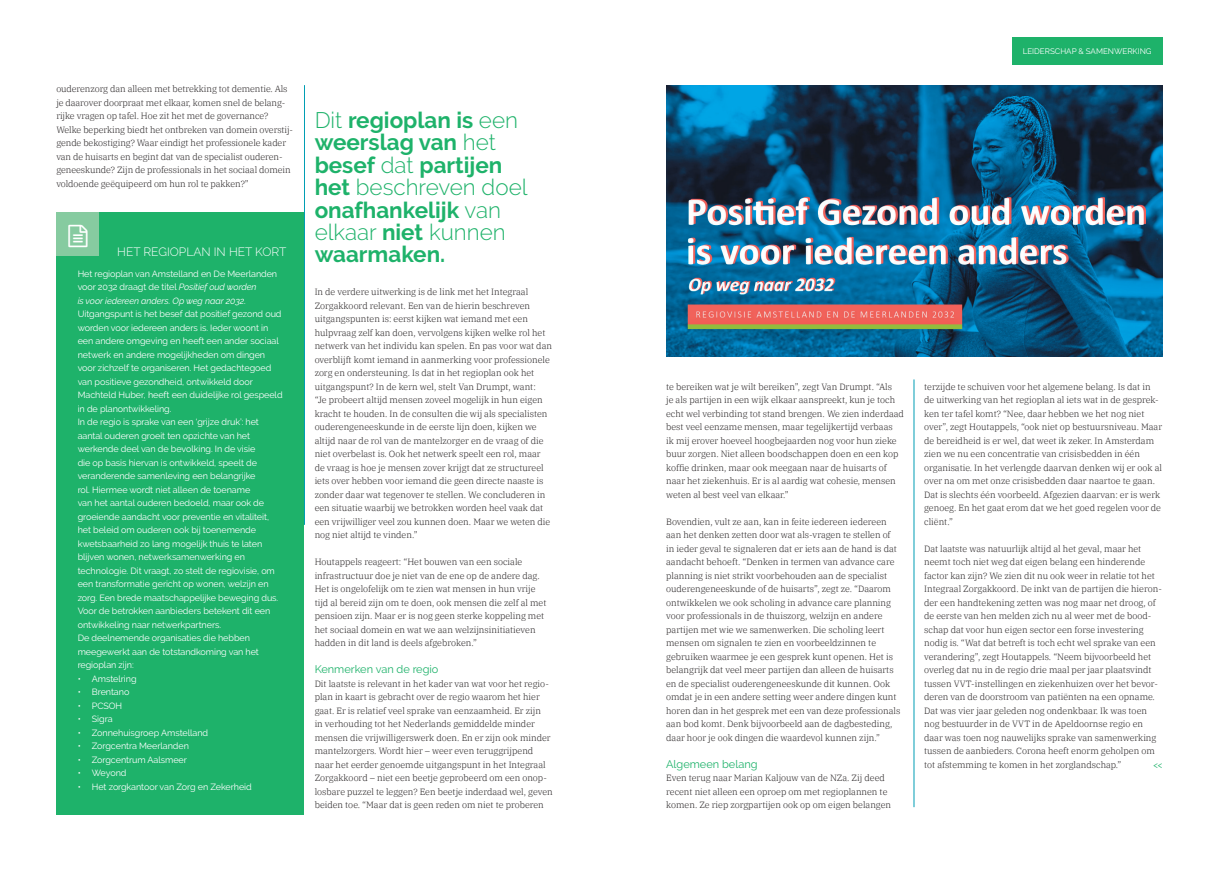
<style>
.page{position:relative;width:1219px;height:871px;background:#fff}
.page>*{position:absolute;margin:0;border:0;box-sizing:border-box;transform-origin:0 0}
.t1{font:700 22.4px/22.3px "Raleway";color:#1eb26a}
.t2{font:300 12px "Raleway";color:#fff}
.t3{font:11px "Raleway";color:#1eb26a}
.t4{font:300 9px/13.5px "IBM Plex Serif";color:#231f20}
.t5{font:9px/13.5px "Raleway";letter-spacing:-.005em;color:#fff}
.t6{font:9px "Raleway";color:#1eb26a}
.t7{font:8px "Raleway";color:#fff}
.s1{font-style:italic}
.s2{font-weight:300}
</style>
<div class="page">
<hr style="left:304px;top:85px;width:1px;height:439px;background:#009eb4">
<hr style="left:914px;top:379px;width:1px;height:427px;background:#009eb4">
<div style="left:1012px;top:37px;width:150px;height:27px;background:#1eb26a"></div>
<img style="left:666px;top:85px;width:496px;height:271px">
<div style="left:57px;top:212px;width:247px;height:602px;background:#1eb26a"></div>
<div style="left:57px;top:212px;width:42px;height:44px;background:#86cba0"></div>
<p class="t4" style="left:56px;top:82px;width:238px">ouderenzorg dan alleen met betrekking tot dementie. Als je daarover doorpraat met elkaar, komen snel de belang&shy;rijke vragen op tafel. Hoe zit het met de governance?<br>Welke beperking biedt het ontbreken van domein overstij&shy;gende bekostiging? Waar eindigt het professionele kader van de huisarts en begint dat van de specialist ouderen&shy;geneeskunde? Zijn de professionals in het sociaal domein voldoende geëquipeerd om hun rol te pakken?”</p>
<h2 class="t2" style="left:117px;top:245px;width:171px">HET REGIOPLAN IN HET KORT</h2>
<p class="t5" style="left:78px;top:266px;width:201px">Het regioplan van Amstelland en De Meerlanden voor 2032 draagt de titel <span class="s1">Positief oud worden<br>is voor iedereen anders. Op weg naar 2032.</span></p>
<p class="t5" style="left:78px;top:307px;width:206px">Uitgangspunt is het besef dat positief gezond oud worden voor iedereen anders is. Ieder woont in een andere omgeving en heeft een ander sociaal netwerk en andere mogelijkheden om dingen voor zichzelf te organiseren. Het gedachtegoed van positieve gezondheid, ontwikkeld door Machteld Huber, heeft een duidelijke rol gespeeld in de planontwikkeling.<br>In de regio is sprake van een ‘grijze druk’: het aantal ouderen groeit ten opzichte van het werkende deel van de bevolking. In de visie<br>die op basis hiervan is ontwikkeld, speelt de veranderende samenleving een belangrijke<br>rol. Hiermee wordt niet alleen de toename<br>van het aantal ouderen bedoeld, maar ook de groeiende aandacht voor preventie en vitaliteit, het beleid om ouderen ook bij toenemende kwetsbaarheid zo lang mogelijk thuis te laten blijven wonen, netwerksamenwerking en technologie. Dit vraagt, zo stelt de regiovisie, om een transformatie gericht op wonen, welzijn en zorg. Een brede maatschappelijke beweging dus.<br>Voor de betrokken aanbieders betekent dit een ontwikkeling naar netwerkpartners.<br>De deelnemende organisaties die hebben meegewerkt aan de totstandkoming van het regioplan zijn:</p>
<p class="t5" style="left:78px;top:671px;width:60px">• Amstelring</p>
<p class="t5" style="left:78px;top:685px;width:53px">• Brentano</p>
<p class="t5" style="left:78px;top:698px;width:46px">• PCSOH</p>
<p class="t5" style="left:78px;top:712px;width:36px">• Sigra</p>
<p class="t5" style="left:78px;top:725px;width:132px">• Zonnehuisgroep Amstelland</p>
<p class="t5" style="left:78px;top:739px;width:113px">• Zorgcentra Meerlanden</p>
<p class="t5" style="left:78px;top:752px;width:111px">• Zorgcentrum Aalsmeer</p>
<p class="t5" style="left:78px;top:766px;width:50px">• Weyond</p>
<p class="t5" style="left:78px;top:779px;width:176px">• Het zorgkantoor van Zorg en Zekerheid</p>
<h1 class="t1" style="left:315px;top:109px;width:214px"><span class="s2">Dit</span> regioplan is <span class="s2">een </span>weerslag van <span class="s2">het </span>besef <span class="s2">dat</span> partijen het <span class="s2">beschreven doel </span>onafhankelijk <span class="s2">van elkaar</span> niet <span class="s2">kunnen </span>waarmaken.</h1>
<p class="t4" style="left:315px;top:284px;width:239px">In de verdere uitwerking is de link met het Integraal Zorgakkoord relevant. Een van de hierin beschreven uitgangspunten is: eerst kijken wat iemand met een hulpvraag zelf kan doen, vervolgens kijken welke rol het netwerk van het individu kan spelen. En pas voor wat dan overblijft komt iemand in aanmerking voor professionele zorg en ondersteuning. Is dat in het regioplan ook het uitgangspunt? In de kern wel, stelt Van Drumpt, want:<br>“Je probeert altijd mensen zoveel mogelijk in hun eigen kracht te houden. In de consulten die wij als specialisten ouderengeneeskunde in de eerste lijn doen, kijken we altijd naar de rol van de mantelzorger en de vraag of die niet overbelast is. Ook het netwerk speelt een rol, maar de vraag is hoe je mensen zover krijgt dat ze structureel iets over hebben voor iemand die geen directe naaste is zonder daar wat tegenover te stellen. We concluderen in een situatie waarbij we betrokken worden heel vaak dat een vrijwilliger veel zou kunnen doen. Maar we weten die nog niet altijd te vinden.”</p>
<p class="t4" style="left:315px;top:554px;width:233px">Houtappels reageert: “Het bouwen van een sociale infrastructuur doe je niet van de ene op de andere dag.<br>Het is ongelofelijk om te zien wat mensen in hun vrije tijd al bereid zijn om te doen, ook mensen die zelf al met pensioen zijn. Maar er is nog geen sterke koppeling met het sociaal domein en wat we aan welzijnsinitiatieven hadden in dit land is deels afgebroken.”</p>
<p class="t3" style="left:315px;top:663px;width:125px">Kenmerken van de regio</p>
<p class="t4" style="left:315px;top:676px;width:240px">Dit laatste is relevant in het kader van wat voor het regio&shy;plan in kaart is gebracht over de regio waarom het hier gaat. Er is relatief veel sprake van eenzaamheid. Er zijn<br>in verhouding tot het Nederlands gemiddelde minder mensen die vrijwilligerswerk doen. En er zijn ook minder mantelzorgers. Wordt hier – weer even teruggrijpend naar het eerder genoemde uitgangspunt in het Integraal Zorgakkoord – niet een beetje geprobeerd om een onop&shy;losbare puzzel te leggen? Een beetje inderdaad wel, geven beiden toe. “Maar dat is geen reden om niet te proberen</p>
<p class="t7" style="left:1023px;top:47px;width:130px">LEIDERSCHAP &amp; SAMENWERKING</p>
<p class="t4" style="left:666px;top:379px;width:239px">te bereiken wat je wilt bereiken”, zegt Van Drumpt. “Als<br>je als partijen in een wijk elkaar aanspreekt, kun je toch echt wel verbinding tot stand brengen. We zien inderdaad best veel eenzame mensen, maar tegelijkertijd verbaas<br>ik mij erover hoeveel hoogbejaarden nog voor hun zieke buur zorgen. Niet alleen boodschappen doen en een kop koffie drinken, maar ook meegaan naar de huisarts of naar het ziekenhuis. Er is al aardig wat cohesie, mensen weten al best veel van elkaar.”</p>
<p class="t4" style="left:666px;top:514px;width:236px">Bovendien, vult ze aan, kan in feite iedereen iedereen aan het denken zetten door wat als-vragen te stellen of in ieder geval te signaleren dat er iets aan de hand is dat aandacht behoeft. “Denken in termen van advance care planning is niet strikt voorbehouden aan de specialist ouderengeneeskunde of de huisarts”, zegt ze. “Daarom ontwikkelen we ook scholing in advance care planning voor professionals in de thuiszorg, welzijn en andere partijen met wie we samenwerken. Die scholing leert mensen om signalen te zien en voorbeeldzinnen te gebruiken waarmee je een gesprek kunt openen. Het is belangrijk dat veel meer partijen dan alleen de huisarts en de specialist ouderengeneeskunde dit kunnen. Ook omdat je in een andere setting weer andere dingen kunt horen dan in het gesprek met een van deze professionals aan bod komt. Denk bijvoorbeeld aan de dagbesteding, daar hoor je ook dingen die waardevol kunnen zijn.”</p>
<p class="t3" style="left:666px;top:757px;width:93px">Algemeen belang</p>
<p class="t4" style="left:666px;top:770px;width:226px">Even terug naar Marian Kaljouw van de NZa. Zij deed recent niet alleen een oproep om met regioplannen te komen. Ze riep zorgpartijen ook op om eigen belangen</p>
<p class="t4" style="left:924px;top:379px;width:239px">terzijde te schuiven voor het algemene belang. Is dat in de uitwerking van het regioplan al iets wat in de gesprek&shy;ken ter tafel komt? “Nee, daar hebben we het nog niet over”, zegt Houtappels, “ook niet op bestuursniveau. Maar de bereidheid is er wel, dat weet ik zeker. In Amsterdam zien we nu een concentratie van crisisbedden in één organisatie. In het verlengde daarvan denken wij er ook al over na om met onze crisisbedden daar naartoe te gaan.<br>Dat is slechts één voorbeeld. Afgezien daarvan: er is werk genoeg. En het gaat erom dat we het goed regelen voor de cliënt.”</p>
<p class="t4" style="left:924px;top:541px;width:239px">Dat laatste was natuurlijk altijd al het geval, maar het neemt toch niet weg dat eigen belang een hinderende factor kan zijn? We zien dit nu ook weer in relatie tot het Integraal Zorgakkoord. De inkt van de partijen die hieron&shy;der een handtekening zetten was nog maar net droog, of de eerste van hen melden zich nu al weer met de bood&shy;schap dat voor hun eigen sector een forse investering nodig is. “Wat dat betreft is toch echt wel sprake van een verandering”, zegt Houtappels. “Neem bijvoorbeeld het overleg dat nu in de regio drie maal per jaar plaatsvindt tussen VVT-instellingen en ziekenhuizen over het bevor&shy;deren van de doorstroom van patiënten na een opname.<br>Dat was vier jaar geleden nog ondenkbaar. Ik was toen nog bestuurder in de VVT in de Apeldoornse regio en daar was toen nog nauwelijks sprake van samenwerking tussen de aanbieders. Corona heeft enorm geholpen om tot afstemming te komen in het zorglandschap.”</p>
<p class="t6" style="left:1153px;top:759px;width:10px">&lt;&lt;</p>
</div>
